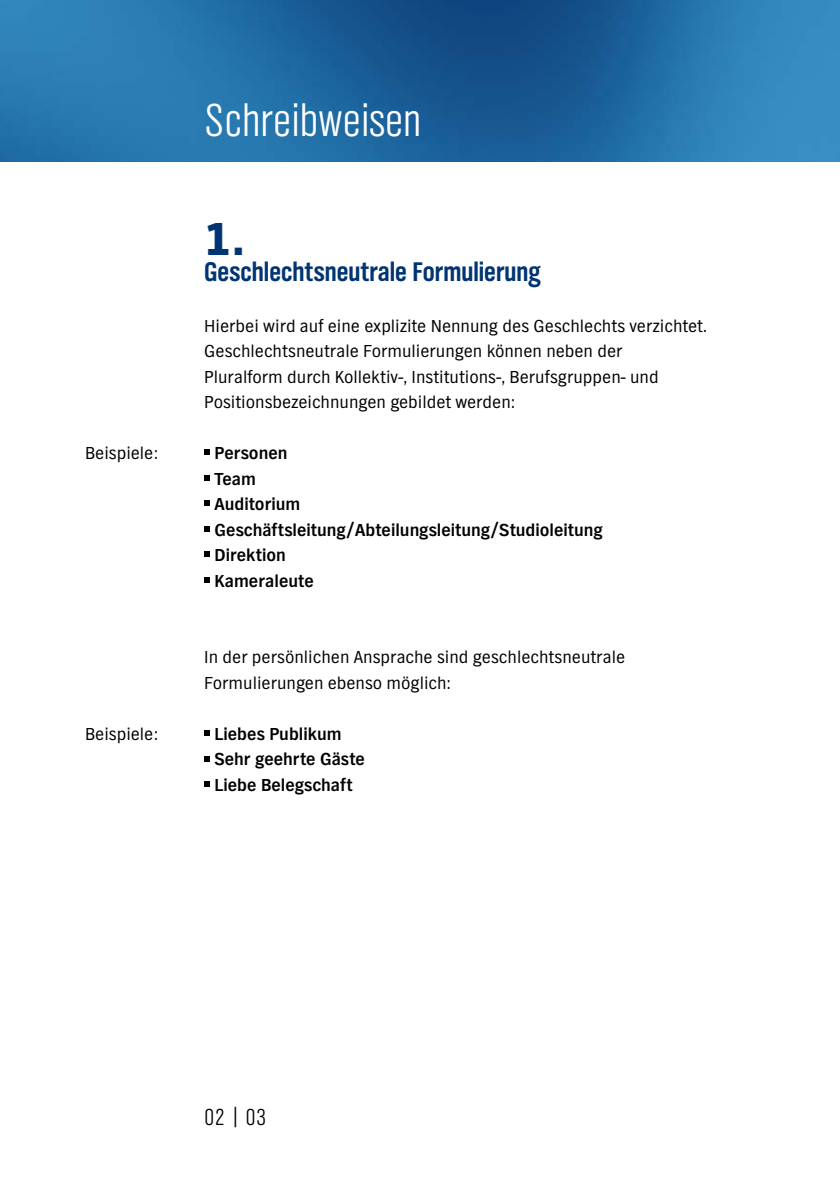
<style>
.page{position:relative;width:840px;height:1191px;background:#fff}
.page>*{position:absolute;margin:0;border:0;box-sizing:border-box;transform-origin:0 0}
.t1{font:300 48px "NDR Sans Cond";color:#fff}
.t2{font:900 48px "NDR Sans";color:#003472}
.t3{font:700 28px "NDR Sans Cond";color:#003472}
.t4{font:300 24px "NDR Sans Cond";color:#000}
.t5{font:18px/25.6px "NDR Sans";color:#000}
.t6{font:700 18px/25.6px "NDR Sans";color:#000}
</style>
<div class="page">
<img style="left:0;top:0;width:839px;height:162px">
<svg style="left:204px;top:449px;width:6px;height:6px"></svg>
<svg style="left:204px;top:475px;width:6px;height:6px"></svg>
<svg style="left:204px;top:500px;width:6px;height:6px"></svg>
<svg style="left:204px;top:526px;width:6px;height:6px"></svg>
<svg style="left:204px;top:551px;width:6px;height:6px"></svg>
<svg style="left:204px;top:577px;width:6px;height:6px"></svg>
<svg style="left:204px;top:730px;width:6px;height:6px"></svg>
<svg style="left:204px;top:756px;width:6px;height:5px"></svg>
<svg style="left:204px;top:781px;width:6px;height:6px"></svg>
<p class="t5" style="left:85px;top:440px;width:74px">Beispiele:</p>
<p class="t5" style="left:85px;top:721px;width:74px">Beispiele:</p>
<h1 class="t1" style="left:204px;top:95px;width:218px">Schreibweisen</h1>
<h1 class="t2" style="left:204px;top:213px;width:43px">1.</h1>
<h2 class="t3" style="left:204px;top:256px;width:337px">Geschlechtsneutrale Formulierung</h2>
<p class="t5" style="left:204px;top:313px;width:504px">Hierbei wird auf eine explizite Nennung des Geschlechts verzichtet.<br>Geschlechtsneutrale Formulierungen können neben der<br>Pluralform durch Kollektiv-, Institutions-, Berufsgruppen- und Positionsbezeichnungen gebildet werden:</p>
<p class="t6" style="left:214px;top:440px;width:389px">Personen<br>Team<br>Auditorium<br>Geschäftsleitung/Abteilungsleitung/Studioleitung<br>Direktion<br>Kameraleute</p>
<p class="t5" style="left:204px;top:644px;width:422px">In der persönlichen Ansprache sind geschlechtsneutrale<br>Formulierungen ebenso möglich:</p>
<p class="t6" style="left:214px;top:721px;width:152px">Liebes Publikum<br>Sehr geehrte Gäste<br>Liebe Belegschaft</p>
<h3 class="t4" style="left:204px;top:1104px;width:64px">02 | 03</h3>
</div>
